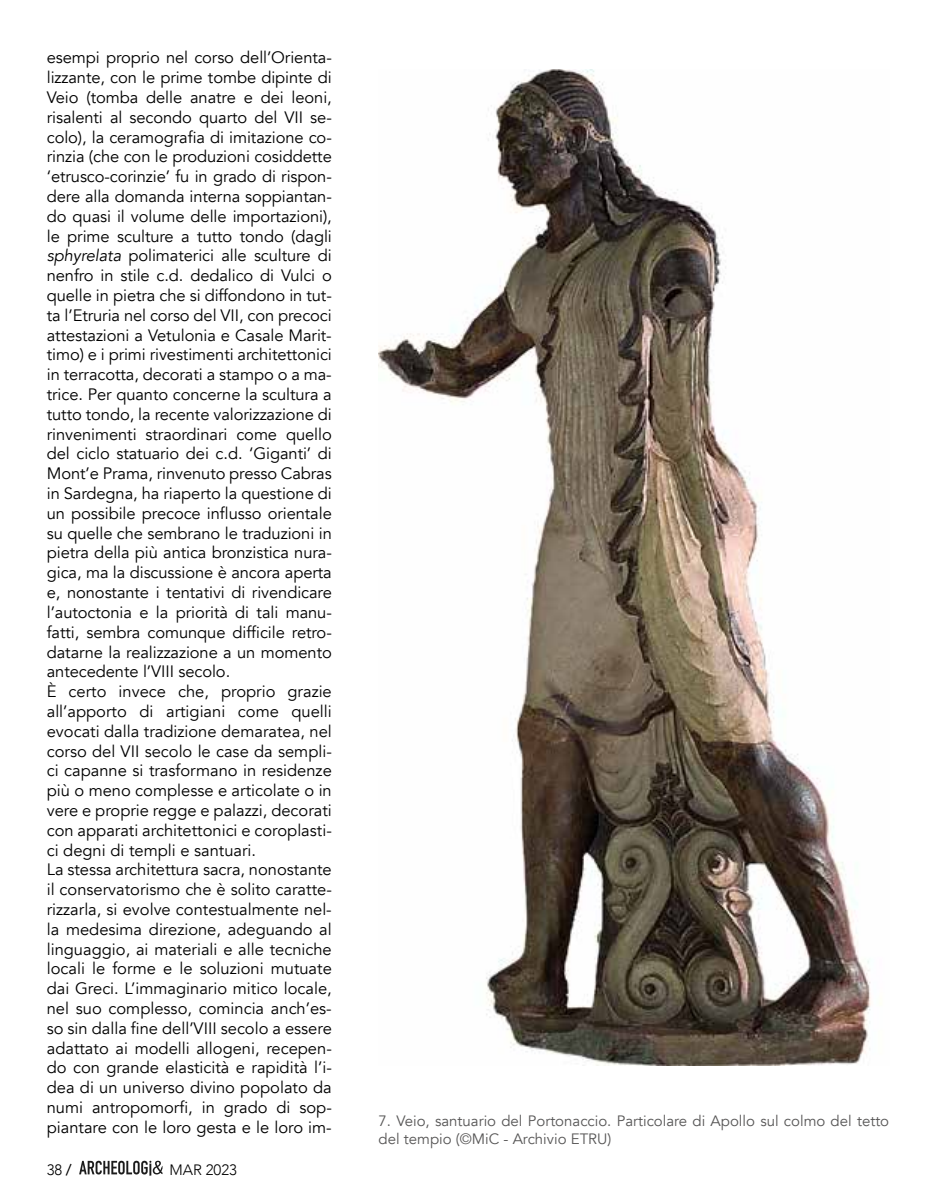
<style>
.page{position:relative;width:936px;height:1191px;background:#fff}
.page>*{position:absolute;margin:0;border:0;box-sizing:border-box;transform-origin:0 0}
.t1{font:16.5px/19.8px "Avenir";letter-spacing:-.005em;color:#000}
.t2{font:15px/18px "Avenir";color:#575656}
.t3{font:300 15px "Avenir";color:#000}
.s1{font-style:italic}
.s2{font-weight:500}
</style>
<div class="page">
<svg style="left:79px;top:1160px;width:83px;height:15px"></svg>
<img style="left:378px;top:69px;width:493px;height:996px">
<p class="t1" style="left:47px;top:48px;width:286px">esempi proprio nel corso dell’Orienta&shy;lizzante, con le prime tombe dipinte di Veio (tomba delle anatre e dei leoni, risalenti al secondo quarto del VII se&shy;colo), la ceramografia di imitazione co&shy;rinzia (che con le produzioni cosiddette ‘etrusco-corinzie’ fu in grado di rispon&shy;dere alla domanda interna soppiantan&shy;do quasi il volume delle importazioni), le prime sculture a tutto tondo (dagli <span class="s1">sphyrelata</span> polimaterici alle sculture di nenfro in stile c.d. dedalico di Vulci o quelle in pietra che si diffondono in tut&shy;ta l’Etruria nel corso del VII, con precoci attestazioni a Vetulonia e Casale Marit&shy;timo) e i primi rivestimenti architettonici in terracotta, decorati a stampo o a ma&shy;trice. Per quanto concerne la scultura a tutto tondo, la recente valorizzazione di rinvenimenti straordinari come quello del ciclo statuario dei c.d. ‘Giganti’ di Mont’e Prama, rinvenuto presso Cabras in Sardegna, ha riaperto la questione di un possibile precoce influsso orientale su quelle che sembrano le traduzioni in pietra della più antica bronzistica nura&shy;gica, ma la discussione è ancora aperta e, nonostante i tentativi di rivendicare l’autoctonia e la priorità di tali manu&shy;fatti, sembra comunque difficile retro&shy;datarne la realizzazione a un momento antecedente l’VIII secolo.<br>È certo invece che, proprio grazie all’apporto di artigiani come quelli evocati dalla tradizione demaratea, nel corso del VII secolo le case da sempli&shy;ci capanne si trasformano in residenze più o meno complesse e articolate o in vere e proprie regge e palazzi, decorati con apparati architettonici e coroplasti&shy;ci degni di templi e santuari.<br>La stessa architettura sacra, nonostante il conservatorismo che è solito caratte&shy;rizzarla, si evolve contestualmente nel&shy;la medesima direzione, adeguando al linguaggio, ai materiali e alle tecniche locali le forme e le soluzioni mutuate dai Greci. L’immaginario mitico locale, nel suo complesso, comincia anch’es&shy;so sin dalla fine dell’VIII secolo a essere adattato ai modelli allogeni, recepen&shy;do con grande elasticità e rapidità l’i&shy;dea di un universo divino popolato da numi antropomorfi, in grado di sop&shy;piantare con le loro gesta e le loro im-</p>
<p class="t3" style="left:47px;top:1159px;width:26px">38 <span class="s2">/</span></p>
<p class="t3" style="left:169px;top:1159px;width:69px">MAR 2023</p>
<p class="t2" style="left:378px;top:1112px;width:512px">7. Veio, santuario del Portonaccio. Particolare di Apollo sul colmo del tetto del tempio (©MiC - Archivio ETRU)</p>
</div>
